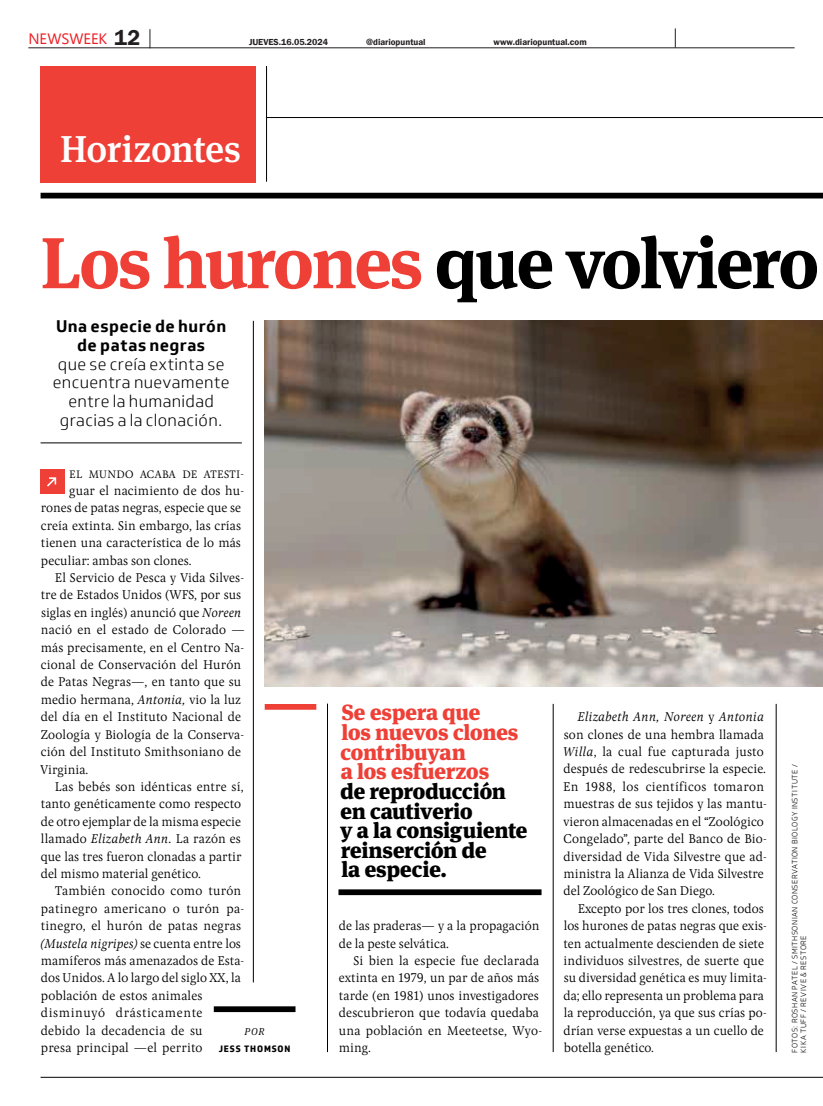
<style>
.page{position:relative;width:823px;height:1106px;background:#fff}
.page>*{position:absolute;margin:0;border:0;box-sizing:border-box;transform-origin:0 0}
.t1{font:700 71.9px "Meta Serif Pro";letter-spacing:-.035em;color:#000001}
.t2{font:500 37.4px "Meta Serif Pro";letter-spacing:-.015em;color:#fff}
.t3{font:600 22px "Franklin Gothic";color:#231f20}
.t4{font:900 21.9px/19.6px "Meta Serif Pro";letter-spacing:-.02em;color:#000001}
.t5{font:300 16.4px/18.7px "Soleto";letter-spacing:.02em;color:#000001;text-align:center}
.t6{font:15px "Segoe UI Historic";color:#ee1d23}
.t7{font:300 13.2px "Pona W03";letter-spacing:.005em;color:#000001}
.t8{font:italic 300 13.2px "Pona W03";letter-spacing:.01em;color:#000001}
.t9{font:300 13.2px "Pona W03";letter-spacing:.045em;color:#000001}
.t10{font:300 11.3px "Pona W03";letter-spacing:.025em;color:#000001}
.t11{font:italic 300 10.1px "Meta Serif Pro";color:#000001}
.t12{font:600 9px "Franklin Gothic";color:#231f20}
.t13{font:800 9px "Soleto";letter-spacing:.1em;color:#000001;scale:.94 1}
.t14{font:300 7.5px/8.6px "Soleto";letter-spacing:.065em;color:#000001}
.s1{color:#ee4037}
.s2{font-weight:700}
.s3{font-style:italic}
.s4{font-style:normal}
</style>
<div class="page">
<hr style="left:28px;top:47px;width:766px;height:1px;background:#231f20">
<svg style="left:674px;top:28px;width:1px;height:20px"></svg>
<svg style="left:150px;top:29px;width:1px;height:19px"></svg>
<img style="left:264px;top:321px;width:558px;height:365px">
<hr style="left:41px;top:1077px;width:781px;height:1px;background:#000001">
<hr style="left:266px;top:117px;width:556px;height:1px;background:#000001">
<div style="left:41px;top:193px;width:781px;height:5px;background:#000001"></div>
<hr style="left:266px;top:66px;width:1px;height:116px;background:#000001">
<hr style="left:552px;top:704px;width:1px;height:348px;background:#000001">
<hr style="left:253px;top:321px;width:1px;height:661px;background:#000001">
<hr style="left:327px;top:703px;width:1px;height:349px;background:#000001">
<hr style="left:775px;top:704px;width:1px;height:348px;background:#000001">
<div style="left:214px;top:1006px;width:81px;height:6px;background:#000001"></div>
<div style="left:264px;top:704px;width:52px;height:5px;background:#ee4037"></div>
<div style="left:41px;top:66px;width:215px;height:117px;background:#ee4037"></div>
<hr style="left:41px;top:443px;width:201px;height:1px;background:#000001">
<div style="left:338px;top:889px;width:203px;height:6px;background:#000001"></div>
<div style="left:40px;top:469px;width:25px;height:25px;background:#ee4037"></div>
<svg style="left:47px;top:477px;width:9px;height:9px"></svg>
<p class="t6" style="left:28px;top:30px;width:80px">NEWSWEEK</p>
<p class="t3" style="left:114px;top:25px;width:28px">12</p>
<p class="t12" style="left:249px;top:37px;width:80px">JUEVES.16.05.2024</p>
<p class="t12" style="left:366px;top:37px;width:61px">@diariopuntual</p>
<p class="t12" style="left:493px;top:37px;width:95px">www.diariopuntual.com</p>
<p class="t2" style="left:60px;top:120px;width:182px">Horizontes</p>
<p class="t1" style="left:41px;top:205px;width:780px"><span class="s1">Los hurones</span> que volviero</p>
<p class="t5" style="left:53px;top:317px;width:178px"><span class="s2">Una especie de hurón de patas negras<br></span>que se creía extinta se encuentra nuevamente entre la humanidad gracias a la clonación.</p>
<p class="t10" style="left:69px;top:466px;width:176px">EL MUNDO ACABA DE ATESTI-</p>
<p class="t7" style="left:69px;top:481px;width:176px">guar el nacimiento de dos hu-</p>
<p class="t7" style="left:41px;top:499px;width:202px">rones de patas negras, especie que se</p>
<p class="t7" style="left:41px;top:516px;width:201px">creía extinta. Sin embargo, las crías</p>
<p class="t7" style="left:41px;top:534px;width:201px">tienen una característica de lo más</p>
<p class="t7" style="left:41px;top:551px;width:152px">peculiar: ambas son clones.</p>
<p class="t7" style="left:55px;top:568px;width:191px">El Servicio de Pesca y Vida Silves-</p>
<p class="t7" style="left:41px;top:586px;width:202px">tre de Estados Unidos (WFS, por sus</p>
<p class="t7" style="left:41px;top:603px;width:202px">siglas en inglés) anunció que <span class="s3">Noreen</span></p>
<p class="t7" style="left:41px;top:621px;width:205px">nació en el estado de Colorado —</p>
<p class="t7" style="left:41px;top:638px;width:205px">más precisamente, en el Centro Na-</p>
<p class="t7" style="left:41px;top:655px;width:202px">cional de Conservación del Hurón</p>
<p class="t7" style="left:41px;top:673px;width:202px">de Patas Negras—, en tanto que su</p>
<p class="t7" style="left:41px;top:690px;width:202px">medio hermana, <span class="s3">Antonia,</span> vio la luz</p>
<p class="t7" style="left:41px;top:708px;width:202px">del día en el Instituto Nacional de</p>
<p class="t7" style="left:41px;top:725px;width:205px">Zoología y Biología de la Conserva-</p>
<p class="t7" style="left:41px;top:743px;width:202px">ción del Instituto Smithsoniano de</p>
<p class="t7" style="left:40px;top:760px;width:49px">Virginia.</p>
<p class="t7" style="left:55px;top:777px;width:190px">Las bebés son idénticas entre sí,</p>
<p class="t7" style="left:41px;top:795px;width:202px">tanto genéticamente como respecto</p>
<p class="t7" style="left:41px;top:812px;width:201px">de otro ejemplar de la misma especie</p>
<p class="t7" style="left:41px;top:830px;width:201px">llamado <span class="s3">Elizabeth Ann.</span> La razón es</p>
<p class="t7" style="left:41px;top:847px;width:202px">que las tres fueron clonadas a partir</p>
<p class="t7" style="left:41px;top:864px;width:161px">del mismo material genético.</p>
<p class="t7" style="left:55px;top:882px;width:187px">También conocido como turón</p>
<p class="t7" style="left:41px;top:899px;width:205px">patinegro americano o turón pa-</p>
<p class="t7" style="left:41px;top:917px;width:202px">tinegro, el hurón de patas negras</p>
<p class="t8" style="left:40px;top:934px;width:202px">(Mustela nigripes) <span class="s4">se cuenta entre los</span></p>
<p class="t7" style="left:41px;top:951px;width:205px">mamíferos más amenazados de Esta-</p>
<p class="t7" style="left:41px;top:969px;width:202px">dos Unidos. A lo largo del siglo XX, la</p>
<p class="t7" style="left:41px;top:986px;width:163px">población de estos animales</p>
<p class="t9" style="left:41px;top:1004px;width:163px">disminuyó drásticamente</p>
<p class="t7" style="left:41px;top:1021px;width:163px">debido la decadencia de su</p>
<p class="t7" style="left:41px;top:1038px;width:163px">presa principal —el perrito</p>
<p class="t11" style="left:244px;top:1024px;width:22px">POR</p>
<p class="t13" style="left:219px;top:1043px;width:78px">JESS THOMSON</p>
<p class="t4" style="left:340px;top:700px;width:189px"><span class="s1">Se espera que<br>los nuevos clones contribuyan<br>a los esfuerzos<br></span>de reproducción en cautiverio<br>y a la consiguiente reinserción de<br>la especie.</p>
<p class="t7" style="left:339px;top:917px;width:202px">de las praderas— y a la propagación</p>
<p class="t7" style="left:339px;top:934px;width:111px">de la peste selvática.</p>
<p class="t7" style="left:353px;top:951px;width:187px">Si bien la especie fue declarada</p>
<p class="t7" style="left:339px;top:969px;width:202px">extinta en 1979, un par de años más</p>
<p class="t7" style="left:338px;top:986px;width:201px">tarde (en 1981) unos investigadores</p>
<p class="t7" style="left:339px;top:1004px;width:201px">descubrieron que todavía quedaba</p>
<p class="t7" style="left:339px;top:1021px;width:205px">una población en Meeteetse, Wyo-</p>
<p class="t7" style="left:338px;top:1038px;width:34px">ming.</p>
<p class="t8" style="left:577px;top:708px;width:188px">Elizabeth Ann, Noreen <span class="s4">y</span> Antonia</p>
<p class="t7" style="left:563px;top:725px;width:202px">son clones de una hembra llamada</p>
<p class="t7" style="left:562px;top:742px;width:202px"><span class="s3">Willa</span>, la cual fue capturada justo</p>
<p class="t7" style="left:563px;top:760px;width:204px">después de redescubrirse la especie.</p>
<p class="t7" style="left:563px;top:777px;width:202px">En 1988, los científicos tomaron</p>
<p class="t7" style="left:563px;top:795px;width:205px">muestras de sus tejidos y las mantu-</p>
<p class="t7" style="left:563px;top:812px;width:202px">vieron almacenadas en el “Zoológico</p>
<p class="t7" style="left:563px;top:830px;width:205px">Congelado”, parte del Banco de Bio-</p>
<p class="t7" style="left:563px;top:847px;width:205px">diversidad de Vida Silvestre que ad-</p>
<p class="t7" style="left:563px;top:864px;width:202px">ministra la Alianza de Vida Silvestre</p>
<p class="t7" style="left:563px;top:882px;width:153px">del Zoológico de San Diego.</p>
<p class="t7" style="left:577px;top:899px;width:187px">Excepto por los tres clones, todos</p>
<p class="t7" style="left:563px;top:917px;width:205px">los hurones de patas negras que exis-</p>
<p class="t7" style="left:563px;top:934px;width:202px">ten actualmente descienden de siete</p>
<p class="t7" style="left:563px;top:951px;width:202px">individuos silvestres, de suerte que</p>
<p class="t7" style="left:563px;top:969px;width:204px">su diversidad genética es muy limita-</p>
<p class="t7" style="left:563px;top:986px;width:202px">da; ello representa un problema para</p>
<p class="t7" style="left:563px;top:1004px;width:205px">la reproducción, ya que sus crías po-</p>
<p class="t7" style="left:563px;top:1021px;width:202px">drían verse expuestas a un cuello de</p>
<p class="t7" style="left:563px;top:1038px;width:92px">botella genético.</p>
<p class="t14" style="left:790px;top:1052px;width:290px;rotate:-90deg">FOTOS: ROSHAN PATEL / SMITHSONIAN CONSERVATION BIOLOGY INSTITUTE /<br>KIKA TUFF / REVIVE &amp; RESTORE</p>
</div>
